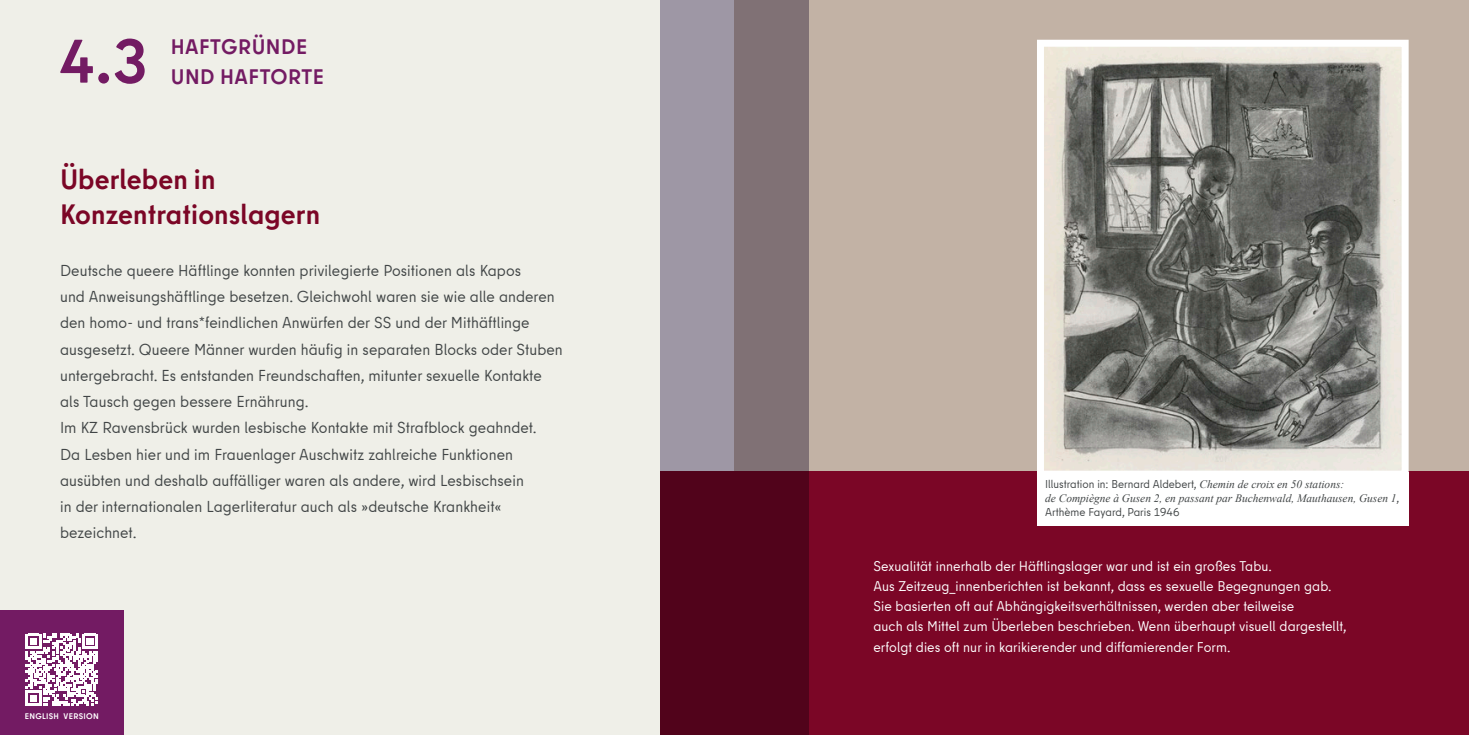
<style>
.page{position:relative;width:1469px;height:735px;background:#fff}
.page>*{position:absolute;margin:0;border:0;box-sizing:border-box;transform-origin:0 0}
.t1{font:700 61.25px "Berlin Type";color:#731b63}
.t2{font:700 28px/35px "Berlin Type";letter-spacing:.005em;color:#7b0626}
.t3{font:700 21px/29.8px "Berlin Type";letter-spacing:.025em;color:#731b63}
.t4{font:15.75px/26.2px "Berlin Type Office";letter-spacing:.005em;color:#414546}
.t5{font:14px/20.1px "Berlin Type Office";letter-spacing:.005em;color:#fff}
.t6{font:italic 11.38px/14px "Times New Roman";color:#414546}
.t7{font:700 8.22px "Berlin Type";letter-spacing:.03em;color:#fff}
.s1{font-family:"Berlin Type Office";font-style:normal}
</style>
<div class="page">
<div style="left:0;top:0;width:734px;height:734px;background:#efefe8"></div>
<div style="left:734px;top:0;width:734px;height:734px;background:#c2b2a5"></div>
<div style="left:0;top:610px;width:124px;height:124px;background:#731b63"></div>
<svg style="left:26px;top:633px;width:72px;height:72px"></svg>
<div style="left:660px;top:471px;width:808px;height:263px;background:#7b0626"></div>
<div style="left:1037px;top:471px;width:371px;height:54px;background:#fff"></div>
<svg style="left:660px;top:0;width:149px;height:734px;background:#785564"></svg>
<svg style="left:1037px;top:39px;width:372px;height:442px;background:#95948f"></svg>
<p class="t1" style="left:60px;top:22px;width:89px">4.3</p>
<p class="t3" style="left:171px;top:32px;width:155px">HAFTGRÜNDE<br>UND HAFTORTE</p>
<p class="t2" style="left:60px;top:162px;width:261px">Überleben in<br>Konzentrationslagern</p>
<p class="t4" style="left:60px;top:257px;width:504px">Deutsche queere Häftlinge konnten privilegierte Positionen als Kapos<br>und Anweisungshäftlinge besetzen. Gleichwohl waren sie wie alle anderen den homo- und trans*feindlichen Anwürfen der SS und der Mithäftlinge ausgesetzt. Queere Männer wurden häufig in separaten Blocks oder Stuben untergebracht. Es entstanden Freundschaften, mitunter sexuelle Kontakte als Tausch gegen bessere Ernährung.</p>
<p class="t4" style="left:60px;top:414px;width:478px">Im KZ Ravensbrück wurden lesbische Kontakte mit Strafblock geahndet.<br>Da Lesben hier und im Frauenlager Auschwitz zahlreiche Funktionen ausübten und deshalb auffälliger waren als andere, wird Lesbischsein in der internationalen Lagerliteratur auch als »deutsche Krankheit« bezeichnet.</p>
<p class="t7" style="left:25px;top:710px;width:75px">ENGLISH VERSION</p>
<p class="t6" style="left:1045px;top:476px;width:356px"><span class="s1">Illustration in: Bernard Aldebert,</span> Chemin de croix en 50 stations:<br>de Compiègne à Gusen 2, en passant par Buchenwald, Mauthausen, Gusen 1<span class="s1">,<br>Arthème Fayard, Paris 1946</span></p>
<p class="t5" style="left:873px;top:556px;width:474px">Sexualität innerhalb der Häftlingslager war und ist ein großes Tabu.<br>Aus Zeitzeug_innenberichten ist bekannt, dass es sexuelle Begegnungen gab.<br>Sie basierten oft auf Abhängigkeitsverhältnissen, werden aber teilweise<br>auch als Mittel zum Überleben beschrieben. Wenn überhaupt visuell dargestellt, erfolgt dies oft nur in karikierender und diffamierender Form.</p>
</div>
